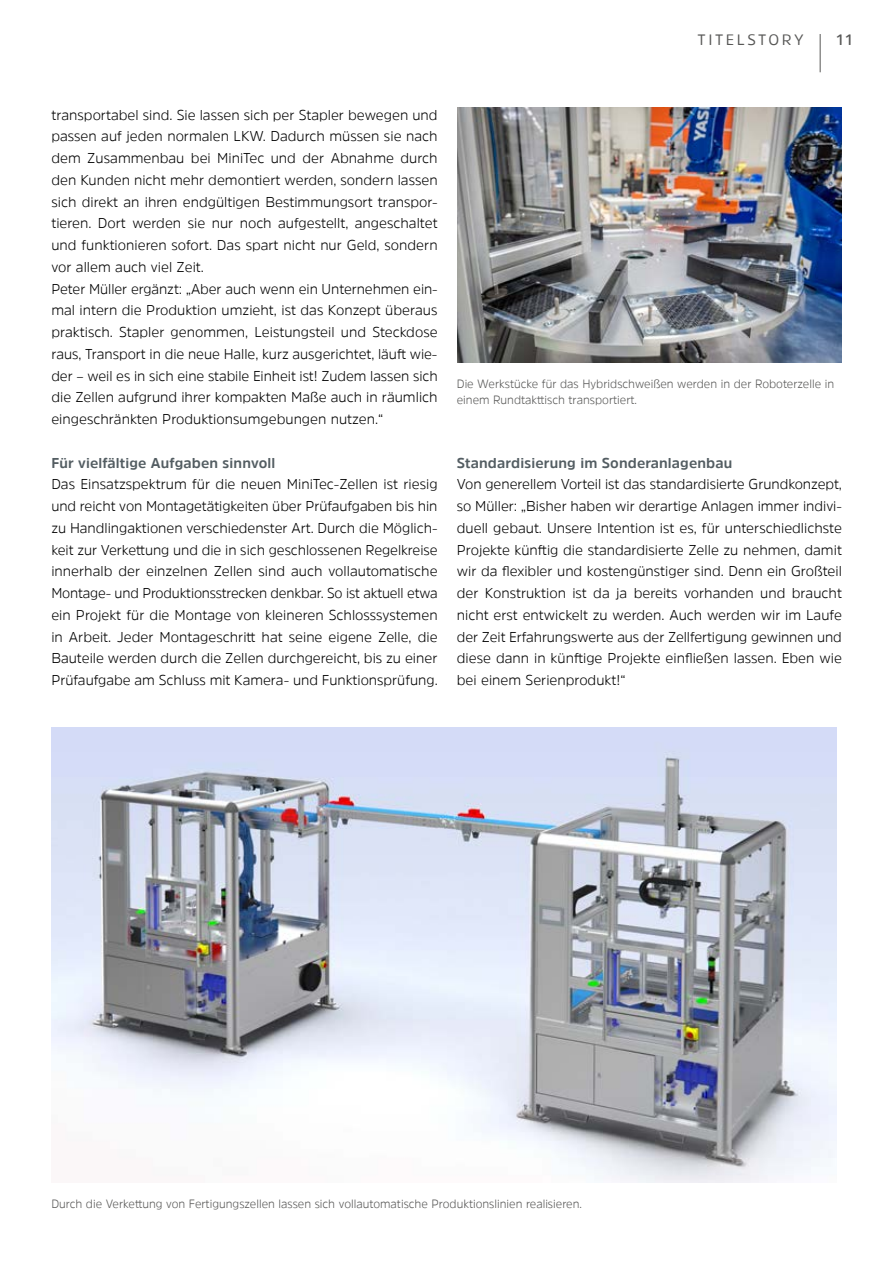
<style>
.page{position:relative;width:893px;height:1263px;background:#fff}
.page>*{position:absolute;margin:0;border:0;box-sizing:border-box;transform-origin:0 0}
.t1{font:15px "Amsi Pro";letter-spacing:.17em;color:#575756}
.t2{font:600 15px "Amsi Pro";color:#575756}
.t3{font:300 14.25px/21.8px "Amsi Pro";color:#000;text-align:justify}
.t4{font:700 14.25px "Amsi Pro";letter-spacing:.01em;color:#535d62}
.t5{font:300 12px/16.5px "Amsi Pro";color:#575756}
</style>
<div class="page">
<img style="left:51px;top:727px;width:785px;height:455px">
<hr style="left:820px;top:34px;width:1px;height:38px;background:#575756">
<img style="left:457px;top:107px;width:385px;height:255px">
<p class="t1" style="left:697px;top:30px;width:108px">TITELSTORY</p>
<p class="t2" style="left:836px;top:30px;width:18px">11</p>
<p class="t3" style="left:51px;top:103px;width:388px;text-align:left">transportabel sind. Sie lassen sich per Stapler bewegen und passen auf jeden normalen LKW. Dadurch müssen sie nach dem Zusammenbau bei MiniTec und der Abnahme durch den Kunden nicht mehr demontiert werden, sondern lassen sich direkt an ihren endgültigen Bestimmungsort transpor&shy;tieren. Dort werden sie nur noch aufgestellt, angeschaltet und funktionieren sofort. Das spart nicht nur Geld, sondern vor allem auch viel Zeit.<br>Peter Müller ergänzt: „Aber auch wenn ein Unternehmen ein&shy;mal intern die Produktion umzieht, ist das Konzept überaus praktisch. Stapler genommen, Leistungsteil und Steckdose raus, Transport in die neue Halle, kurz ausgerichtet, läuft wie&shy;der – weil es in sich eine stabile Einheit ist! Zudem lassen sich die Zellen aufgrund ihrer kompakten Maße auch in räumlich eingeschränkten Produktionsumgebungen nutzen.“</p>
<p class="t4" style="left:51px;top:453px;width:226px">Für vielfältige Aufgaben sinnvoll</p>
<p class="t3" style="left:51px;top:473px;width:388px">Das Einsatzspektrum für die neuen MiniTec-Zellen ist riesig und reicht von Montagetätigkeiten über Prüfaufgaben bis hin zu Handlingaktionen verschiedenster Art. Durch die Möglich&shy;keit zur Verkettung und die in sich geschlossenen Regelkreise innerhalb der einzelnen Zellen sind auch vollautomatische Montage- und Produktionsstrecken denkbar. So ist aktuell etwa ein Projekt für die Montage von kleineren Schlosssystemen in Arbeit. Jeder Montageschritt hat seine eigene Zelle, die Bauteile werden durch die Zellen durchgereicht, bis zu einer Prüfaufgabe am Schluss mit Kamera- und Funktionsprüfung.</p>
<p class="t5" style="left:457px;top:375px;width:379px">Die Werkstücke für das Hybridschweißen werden in der Roboterzelle in einem Rundtakttisch transportiert.</p>
<p class="t4" style="left:457px;top:453px;width:277px">Standardisierung im Sonderanlagenbau</p>
<p class="t3" style="left:457px;top:473px;width:387px">Von generellem Vorteil ist das standardisierte Grundkonzept, so Müller: „Bisher haben wir derartige Anlagen immer indivi&shy;duell gebaut. Unsere Intention ist es, für unterschiedlichste Projekte künftig die standardisierte Zelle zu nehmen, damit wir da flexibler und kostengünstiger sind. Denn ein Großteil der Konstruktion ist da ja bereits vorhanden und braucht nicht erst entwickelt zu werden. Auch werden wir im Laufe der Zeit Erfahrungswerte aus der Zellfertigung gewinnen und diese dann in künftige Projekte einfließen lassen. Eben wie bei einem Serienprodukt!“</p>
<p class="t5" style="left:51px;top:1195px;width:532px">Durch die Verkettung von Fertigungszellen lassen sich vollautomatische Produktionslinien realisieren.</p>
</div>
